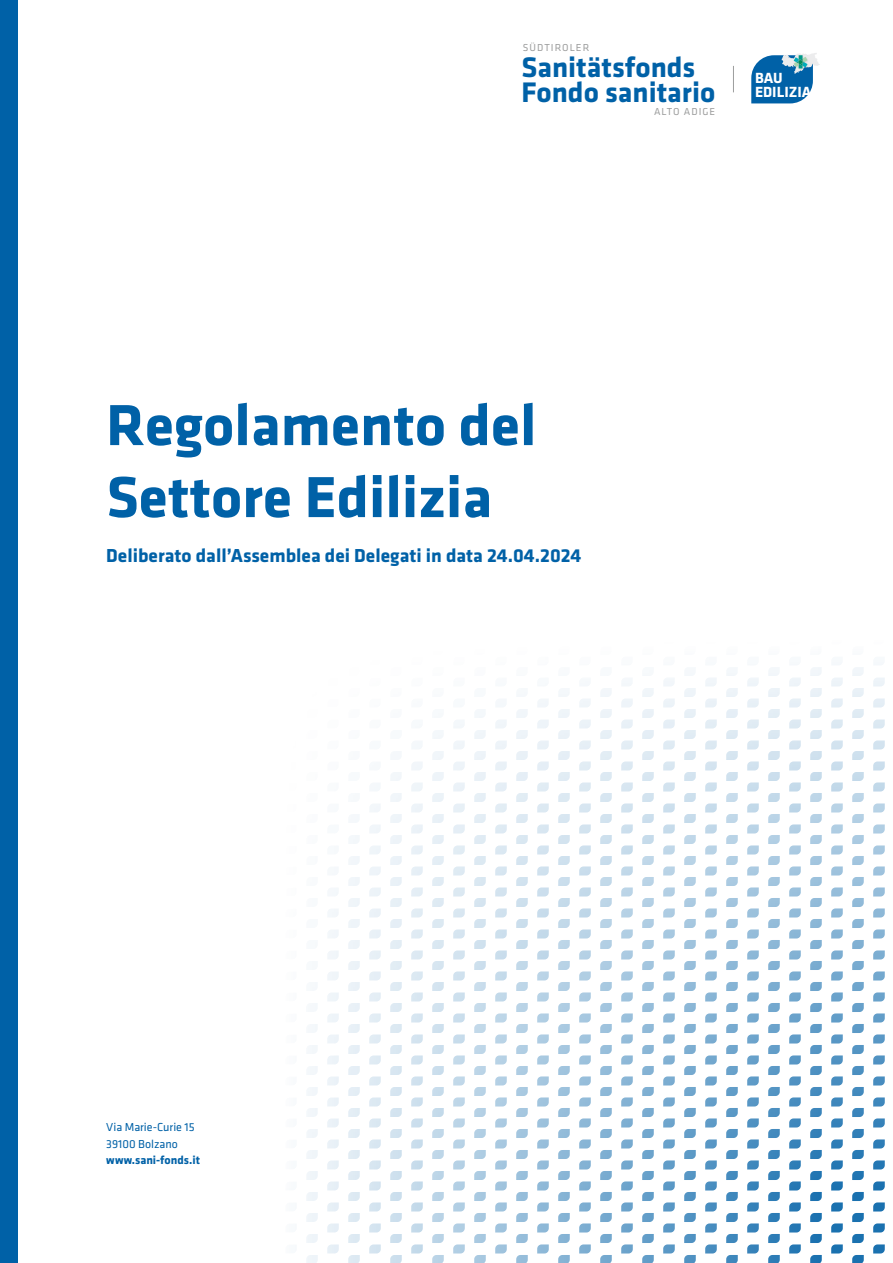
<style>
.page{position:relative;width:893px;height:1263px;background:#fff}
.page>*{position:absolute;margin:0;border:0;box-sizing:border-box;transform-origin:0 0}
.t1{font:700 60px/72px "Klavika";color:#0061a7}
.t2{font:700 29.25px/25.3px "Klavika";color:#0061a7}
.t3{font:700 19.5px "Klavika";color:#0061a7}
.t4{font:700 15.3px "Klavika";color:#fff}
.t5{font:12px/16.5px "Klavika";color:#0061a7}
.t6{font:700 12px "Klavika";color:#0061a7}
.t7{font:10.5px "Klavika";letter-spacing:.1em;color:#9c9d9d}
</style>
<div class="page">
<div style="left:0;top:0;width:17px;height:1263px;background:#0061a7"></div>
<svg style="left:751px;top:53px;width:69px;height:50px"></svg>
<svg style="left:733px;top:66px;width:1px;height:26px"></svg>
<svg style="left:307px;top:664px;width:578px;height:599px"></svg>
<p class="t7" style="left:523px;top:40px;width:68px">SÜDTIROLER</p>
<h2 class="t2" style="left:521px;top:55px;width:195px">Sanitätsfonds<br>Fondo sanitario</h2>
<p class="t7" style="left:654px;top:105px;width:63px">ALTO ADIGE</p>
<p class="t4" style="left:755px;top:70px;width:29px">BAU</p>
<p class="t4" style="left:755px;top:84px;width:58px">EDILIZIA</p>
<h1 class="t1" style="left:106px;top:390px;width:432px">Regolamento del<br>Settore Edilizia</h1>
<p class="t3" style="left:106px;top:545px;width:477px">Deliberato dall’Assemblea dei Delegati in data 24.04.2024</p>
<p class="t5" style="left:106px;top:1118px;width:90px">Via Marie-Curie 15<br>39100 Bolzano</p>
<p class="t6" style="left:106px;top:1153px;width:95px">www.sani-fonds.it</p>
</div>
